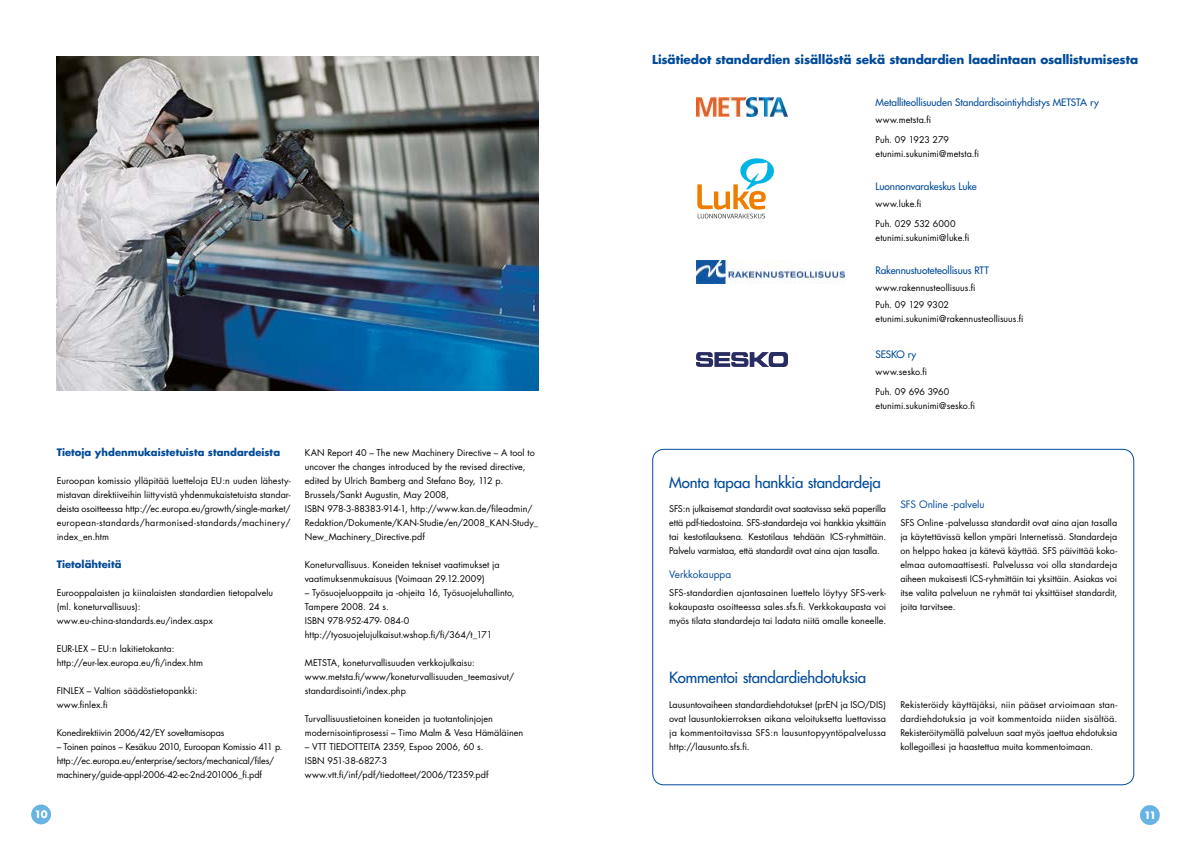
<style>
.page{position:relative;width:1191px;height:842px;background:#fff}
.page>*{position:absolute;margin:0;border:0;box-sizing:border-box;transform-origin:0 0}
.t1{font:15px "Futura";letter-spacing:-.015em;color:#004a9a}
.t2{font:700 12px "Futura";letter-spacing:-.005em;color:#004a9a}
.t3{font:10px "Futura";letter-spacing:-.01em;color:#004a9a}
.t4{font:700 10px "Futura";letter-spacing:.005em;color:#004a9a}
.t5{font:10px "Futura";color:#004a9a}
.t6{font:700 10px "Futura";color:#fff}
.t7{font:9px/14px "Futura";color:#000}
</style>
<div class="page">
<div style="left:31px;top:804px;width:20px;height:20px;background:#66b3e4;border-radius:50%"></div>
<div style="left:1140px;top:805px;width:19px;height:20px;background:#66b3e4;border-radius:50%"></div>
<img style="left:57px;top:57px;width:482px;height:334px">
<img style="left:696px;top:261px;width:149px;height:22px">
<img style="left:696px;top:353px;width:91px;height:14px">
<img style="left:696px;top:98px;width:91px;height:19px">
<svg style="left:697px;top:158px;width:77px;height:60px"></svg>
<h2 class="t2" style="left:652px;top:52px;width:487px">Lisätiedot standardien sisällöstä sekä standardien laadintaan osallistumisesta</h2>
<p class="t4" style="left:57px;top:446px;width:225px">Tietoja yhdenmukaistetuista standardeista</p>
<p class="t7" style="left:57px;top:474px;width:235px;text-align:justify">Euroopan komissio ylläpitää luetteloja EU:n uuden lähesty&shy;mistavan direktiiveihin liittyvistä yhdenmukaistetuista standar&shy;deista osoitteessa http://ec.europa.eu/growth/single-market/ european-standards/harmonised-standards/machinery/ index_en.htm</p>
<p class="t4" style="left:57px;top:558px;width:66px">Tietolähteitä</p>
<p class="t7" style="left:57px;top:586px;width:218px">Eurooppalaisten ja kiinalaisten standardien tietopalvelu (ml. koneturvallisuus): www.eu-china-standards.eu/index.aspx</p>
<p class="t7" style="left:57px;top:642px;width:148px">EUR-LEX – EU:n lakitietokanta: http://eur-lex.europa.eu/fi/index.htm</p>
<p class="t7" style="left:57px;top:684px;width:142px">FINLEX – Valtion säädöstietopankki: www.finlex.fi</p>
<p class="t7" style="left:57px;top:726px;width:169px">Konedirektiivin 2006/42/EY soveltamisopas</p>
<p class="t7" style="left:57px;top:740px;width:227px">– Toinen painos – Kesäkuu 2010, Euroopan Komissio 411 p. http://ec.europa.eu/enterprise/sectors/mechanical/files/ machinery/guide-appl-2006-42-ec-2nd-201006_fi.pdf</p>
<p class="t7" style="left:305px;top:446px;width:235px">KAN Report 40 – The new Machinery Directive – A tool to uncover the changes introduced by the revised directive, edited by Ulrich Bamberg and Stefano Boy, 112 p.<br>Brussels/Sankt Augustin, May 2008,<br>ISBN 978-3-88383-914-1, http://www.kan.de/fileadmin/ Redaktion/Dokumente/KAN-Studie/en/2008_KAN-Study_ New_Machinery_Directive.pdf</p>
<p class="t7" style="left:305px;top:558px;width:196px">Koneturvallisuus. Koneiden tekniset vaatimukset ja vaatimuksenmukaisuus (Voimaan 29.12.2009)</p>
<p class="t7" style="left:305px;top:586px;width:211px">– Työsuojeluoppaita ja -ohjeita 16, Työsuojeluhallinto, Tampere 2008. 24 s.<br>ISBN 978-952-479- 084-0 http://tyosuojelujulkaisut.wshop.fi/fi/364/t_171</p>
<p class="t7" style="left:305px;top:656px;width:211px">METSTA, koneturvallisuuden verkkojulkaisu: www.metsta.fi/www/koneturvallisuuden_teemasivut/ standardisointi/index.php</p>
<p class="t7" style="left:305px;top:712px;width:220px">Turvallisuustietoinen koneiden ja tuotantolinjojen modernisointiprosessi – Timo Malm &amp; Vesa Hämäläinen</p>
<p class="t7" style="left:305px;top:740px;width:185px">– VTT TIEDOTTEITA 2359, Espoo 2006, 60 s.<br>ISBN 951-38-6827-3 www.vtt.fi/inf/pdf/tiedotteet/2006/T2359.pdf</p>
<p class="t3" style="left:875px;top:96px;width:225px">Metalliteollisuuden Standardisointiyhdistys METSTA ry</p>
<p class="t7" style="left:875px;top:110px;width:75px;line-height:19.7px">www.metsta.fi<br>Puh. 09 1923 279</p>
<p class="t7" style="left:875px;top:146px;width:105px">etunimi.sukunimi@metsta.fi</p>
<p class="t3" style="left:875px;top:180px;width:103px">Luonnonvarakeskus Luke</p>
<p class="t7" style="left:875px;top:194px;width:81px;line-height:19.7px">www.luke.fi<br>Puh. 029 532 6000</p>
<p class="t7" style="left:875px;top:230px;width:95px">etunimi.sukunimi@luke.fi</p>
<p class="t3" style="left:875px;top:264px;width:115px">Rakennustuoteteollisuus RTT</p>
<p class="t7" style="left:875px;top:279px;width:101px;line-height:16.8px">www.rakennusteollisuus.fi<br>Puh. 09 129 9302</p>
<p class="t7" style="left:875px;top:311px;width:149px">etunimi.sukunimi@rakennusteollisuus.fi</p>
<p class="t3" style="left:875px;top:348px;width:42px">SESKO ry</p>
<p class="t7" style="left:875px;top:362px;width:75px;line-height:19.7px">www.sesko.fi<br>Puh. 09 696 3960</p>
<p class="t7" style="left:875px;top:398px;width:101px">etunimi.sukunimi@sesko.fi</p>
<h1 class="t1" style="left:669px;top:473px;width:213px">Monta tapaa hankkia standardeja</h1>
<p class="t7" style="left:669px;top:502px;width:218px;text-align:justify">SFS:n julkaisemat standardit ovat saatavissa sekä paperilla että pdf-tiedostoina. SFS-standardeja voi hankkia yksittäin tai kestotilauksena. Kestotilaus tehdään ICS-ryhmittäin.<br>Palvelu varmistaa, että standardit ovat aina ajan tasalla.</p>
<p class="t5" style="left:669px;top:568px;width:63px">Verkkokauppa</p>
<p class="t7" style="left:669px;top:586px;width:218px;text-align:justify">SFS-standardien ajantasainen luettelo löytyy SFS-verk&shy;kokaupasta osoitteessa sales.sfs.fi. Verkkokaupasta voi myös tilata standardeja tai ladata niitä omalle koneelle.</p>
<p class="t5" style="left:900px;top:498px;width:86px">SFS Online -palvelu</p>
<p class="t7" style="left:900px;top:516px;width:218px;text-align:justify">SFS Online -palvelussa standardit ovat aina ajan tasalla ja käytettävissä kellon ympäri Internetissä. Standardeja on helppo hakea ja kätevä käyttää. SFS päivittää koko&shy;elmaa automaattisesti. Palvelussa voi olla standardeja aiheen mukaisesti ICS-ryhmittäin tai yksittäin. Asiakas voi itse valita palveluun ne ryhmät tai yksittäiset standardit, joita tarvitsee.</p>
<h1 class="t1" style="left:669px;top:668px;width:198px">Kommentoi standardiehdotuksia</h1>
<p class="t7" style="left:669px;top:698px;width:218px;text-align:justify">Lausuntovaiheen standardiehdotukset (prEN ja ISO/DIS) ovat lausuntokierroksen aikana veloituksetta luettavissa ja kommentoitavissa SFS:n lausuntopyyntöpalvelussa http://lausunto.sfs.fi.</p>
<p class="t7" style="left:900px;top:698px;width:218px;text-align:justify">Rekisteröidy käyttäjäksi, niin pääset arvioimaan stan&shy;dardiehdotuksia ja voit kommentoida niiden sisältöä.<br>Rekisteröitymällä palveluun saat myös jaettua ehdotuksia kollegoillesi ja haastettua muita kommentoimaan.</p>
<p class="t6" style="left:35px;top:807px;width:15px">10</p>
<p class="t6" style="left:1144px;top:808px;width:14px">11</p>
</div>
